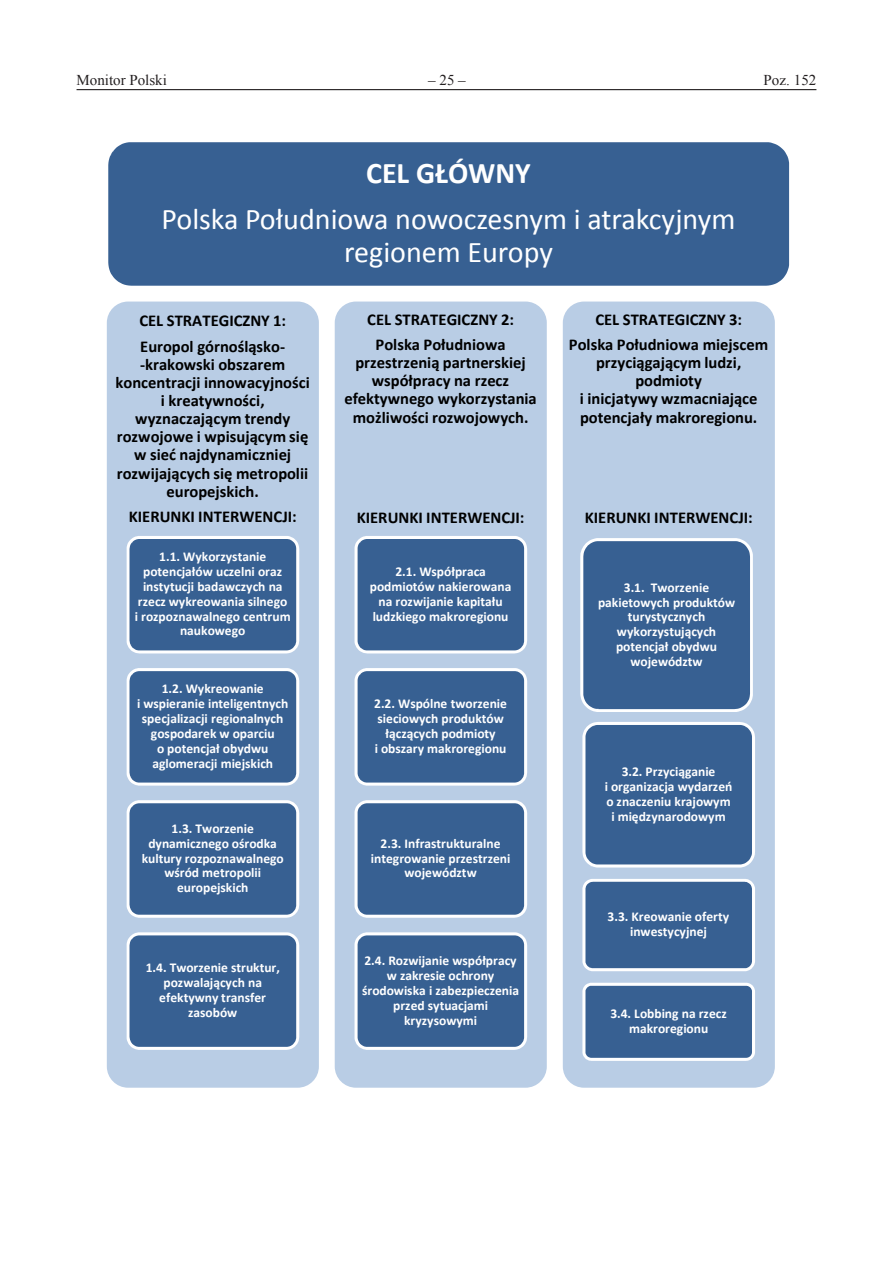
<style>
.page{position:relative;width:893px;height:1263px;background:#fff}
.page>*{position:absolute;margin:0;border:0;box-sizing:border-box;transform-origin:0 0}
.t1{font:30px/33px "Calibri";color:#fff;text-align:center}
.t2{font:700 30px "Calibri";color:#fff}
.t3{font:700 16.5px/18.1px "Calibri";color:#000;text-align:center}
.t4{font:15px "Times New Roman";color:#231f20}
.t5{font:700 13.5px/14.9px "Calibri";color:#fff;text-align:center}
</style>
<div class="page">
<hr style="left:77px;top:89px;width:739px;height:1px;background:#231f20">
<div style="left:108px;top:142px;width:682px;height:144px;background:#376092"></div>
<div style="left:107px;top:302px;width:212px;height:786px;background:#b9cde5;border-radius:21px"></div>
<svg style="left:127px;top:536px;width:172px;height:117px;background:#466c9a"></svg>
<svg style="left:127px;top:668px;width:172px;height:118px;background:#486d9b"></svg>
<svg style="left:127px;top:800px;width:172px;height:118px;background:#486d9b"></svg>
<svg style="left:127px;top:932px;width:172px;height:118px;background:#486d9b"></svg>
<div style="left:335px;top:302px;width:212px;height:786px;background:#b9cde5;border-radius:21px"></div>
<svg style="left:355px;top:536px;width:172px;height:117px;background:#466c9a"></svg>
<svg style="left:355px;top:668px;width:172px;height:118px;background:#486d9b"></svg>
<svg style="left:355px;top:800px;width:172px;height:118px;background:#486d9b"></svg>
<svg style="left:355px;top:932px;width:172px;height:118px;background:#486d9b"></svg>
<div style="left:563px;top:302px;width:212px;height:786px;background:#b9cde5;border-radius:21px"></div>
<svg style="left:580px;top:538px;width:173px;height:174px;background:#456b9a"></svg>
<svg style="left:582px;top:722px;width:173px;height:145px;background:#466c9a"></svg>
<svg style="left:582px;top:879px;width:173px;height:92px;background:#4a6f9c"></svg>
<svg style="left:582px;top:983px;width:173px;height:78px;background:#4d719e"></svg>
<p class="t4" style="left:77px;top:70px;width:92px">Monitor Polski</p>
<p class="t4" style="left:428px;top:70px;width:39px">– 25 –</p>
<p class="t4" style="left:764px;top:70px;width:54px">Poz. 152</p>
<h1 class="t2" style="left:366px;top:154px;width:166px">CEL GŁÓWNY</h1>
<h1 class="t1" style="left:162px;top:202px;width:575px">Polska Południowa nowoczesnym i atrakcyjnym regionem Europy</h1>
<p class="t3" style="left:139px;top:308px;width:148px;line-height:25.2px;text-align:left">CEL STRATEGICZNY 1:<br>Europol górnośląsko-</p>
<p class="t3" style="left:116px;top:355px;width:196px">-krakowski obszarem koncentracji innowacyjności i kreatywności, wyznaczającym trendy rozwojowe i wpisującym się w sieć najdynamiczniej rozwijających się metropolii europejskich.</p>
<p class="t3" style="left:129px;top:507px;width:169px">KIERUNKI INTERWENCJI:</p>
<p class="t5" style="left:135px;top:549px;width:157px">1.1. Wykorzystanie potencjałów uczelni oraz instytucji badawczych na rzecz wykreowania silnego i rozpoznawalnego centrum naukowego</p>
<p class="t5" style="left:137px;top:681px;width:153px">1.2. Wykreowanie<br>i wspieranie inteligentnych specjalizacji regionalnych gospodarek w oparciu<br>o potencjał obydwu aglomeracji miejskich</p>
<p class="t5" style="left:142px;top:821px;width:144px">1.3. Tworzenie dynamicznego ośrodka kultury rozpoznawalnego wśród metropolii europejskich</p>
<p class="t5" style="left:146px;top:960px;width:136px">1.4. Tworzenie struktur, pozwalających na efektywny transfer zasobów</p>
<p class="t3" style="left:367px;top:307px;width:148px;line-height:25.2px">CEL STRATEGICZNY 2:<br>Polska Południowa</p>
<p class="t3" style="left:344px;top:354px;width:194px">przestrzenią partnerskiej współpracy na rzecz efektywnego wykorzystania możliwości rozwojowych.</p>
<p class="t3" style="left:569px;top:307px;width:201px;line-height:25.2px">CEL STRATEGICZNY 3:<br>Polska Południowa miejscem</p>
<p class="t3" style="left:580px;top:354px;width:179px">przyciągającym ludzi, podmioty<br>i inicjatywy wzmacniające potencjały makroregionu.</p>
<p class="t3" style="left:357px;top:509px;width:169px">KIERUNKI INTERWENCJI:</p>
<p class="t5" style="left:370px;top:564px;width:143px">2.1. Współpraca podmiotów nakierowana na rozwijanie kapitału ludzkiego makroregionu</p>
<p class="t5" style="left:374px;top:696px;width:134px">2.2. Wspólne tworzenie sieciowych produktów łączących podmioty<br>i obszary makroregionu</p>
<p class="t5" style="left:371px;top:836px;width:141px">2.3. Infrastrukturalne integrowanie przestrzeni województw</p>
<p class="t5" style="left:362px;top:953px;width:158px">2.4. Rozwijanie współpracy w zakresie ochrony środowiska i zabezpieczenia przed sytuacjami kryzysowymi</p>
<p class="t3" style="left:585px;top:509px;width:169px">KIERUNKI INTERWENCJI:</p>
<p class="t5" style="left:598px;top:580px;width:139px">3.1. Tworzenie pakietowych produktów turystycznych wykorzystujących potencjał obydwu województw</p>
<p class="t5" style="left:605px;top:764px;width:129px">3.2. Przyciąganie<br>i organizacja wydarzeń o znaczeniu krajowym i międzynarodowym</p>
<p class="t5" style="left:608px;top:909px;width:123px">3.3. Kreowanie oferty inwestycyjnej</p>
<p class="t5" style="left:610px;top:1006px;width:118px">3.4. Lobbing na rzecz makroregionu</p>
</div>
